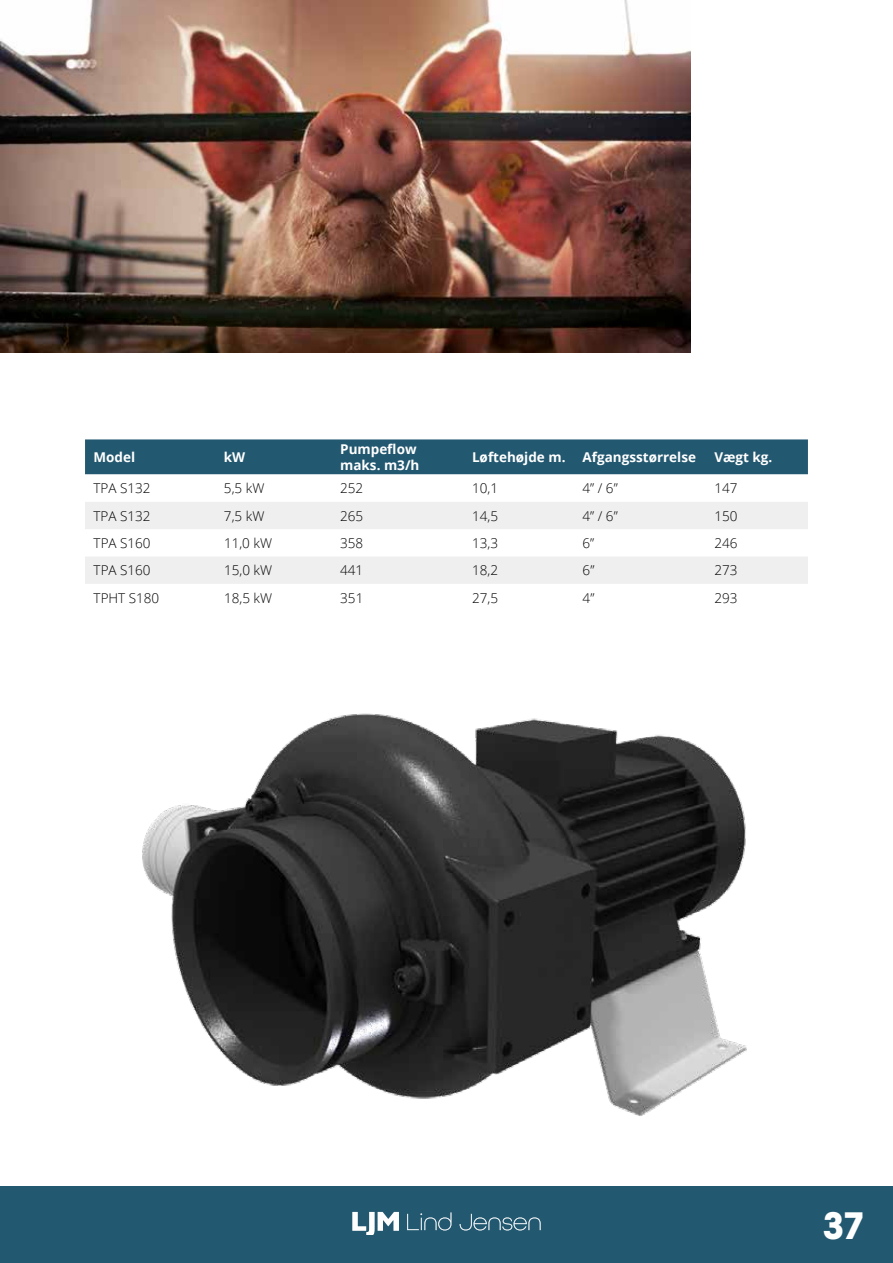
<style>
.page{position:relative;width:893px;height:1263px;background:#fff}
.page>*{position:absolute;margin:0;border:0;box-sizing:border-box;transform-origin:0 0}
.t1{font:700 40.8px "All Round Gothic";color:#fff}
.t2{font:300 13.5px "Open Sans";color:#000}
.t3{font:700 13.5px/16.2px "Open Sans";color:#fff}
</style>
<div class="page">
<img style="left:142px;top:713px;width:605px;height:403px">
<img style="left:0;top:0;width:690px;height:353px">
<div style="left:85px;top:439px;width:723px;height:35px;background:#225870"></div>
<svg style="left:85px;top:474px;width:723px;height:1px"></svg>
<div style="left:85px;top:502px;width:723px;height:27px;background:#eeefee"></div>
<div style="left:85px;top:557px;width:723px;height:27px;background:#eeefee"></div>
<div style="left:0;top:1186px;width:893px;height:77px;background:#225870"></div>
<svg style="left:352px;top:1212px;width:47px;height:22px"></svg>
<svg style="left:407px;top:1212px;width:44px;height:18px"></svg>
<svg style="left:460px;top:1214px;width:81px;height:16px"></svg>
<p class="t3" style="left:94px;top:449px;width:43px">Model</p>
<p class="t3" style="left:224px;top:449px;width:23px">kW</p>
<p class="t3" style="left:340px;top:441px;width:81px">Pumpeflow maks. m3/h</p>
<p class="t3" style="left:472px;top:449px;width:95px">Løftehøjde m.</p>
<p class="t3" style="left:583px;top:449px;width:115px">Afgangsstørrelse</p>
<p class="t3" style="left:714px;top:449px;width:59px">Vægt kg.</p>
<p class="t2" style="left:94px;top:479px;width:59px">TPA S132</p>
<p class="t2" style="left:224px;top:479px;width:42px">5,5 kW</p>
<p class="t2" style="left:340px;top:479px;width:25px">252</p>
<p class="t2" style="left:472px;top:479px;width:28px">10,1</p>
<p class="t2" style="left:583px;top:479px;width:37px">4” / 6”</p>
<p class="t2" style="left:714px;top:479px;width:25px">147</p>
<p class="t2" style="left:94px;top:506px;width:59px">TPA S132</p>
<p class="t2" style="left:224px;top:506px;width:42px">7,5 kW</p>
<p class="t2" style="left:340px;top:506px;width:25px">265</p>
<p class="t2" style="left:472px;top:506px;width:28px">14,5</p>
<p class="t2" style="left:583px;top:506px;width:37px">4” / 6”</p>
<p class="t2" style="left:714px;top:506px;width:25px">150</p>
<p class="t2" style="left:94px;top:534px;width:59px">TPA S160</p>
<p class="t2" style="left:224px;top:534px;width:50px">11,0 kW</p>
<p class="t2" style="left:340px;top:534px;width:25px">358</p>
<p class="t2" style="left:472px;top:534px;width:28px">13,3</p>
<p class="t2" style="left:583px;top:534px;width:13px">6”</p>
<p class="t2" style="left:714px;top:534px;width:25px">246</p>
<p class="t2" style="left:94px;top:561px;width:59px">TPA S160</p>
<p class="t2" style="left:224px;top:561px;width:50px">15,0 kW</p>
<p class="t2" style="left:340px;top:561px;width:25px">441</p>
<p class="t2" style="left:472px;top:561px;width:28px">18,2</p>
<p class="t2" style="left:583px;top:561px;width:13px">6”</p>
<p class="t2" style="left:714px;top:561px;width:25px">273</p>
<p class="t2" style="left:94px;top:588px;width:67px">TPHT S180</p>
<p class="t2" style="left:224px;top:588px;width:50px">18,5 kW</p>
<p class="t2" style="left:340px;top:588px;width:25px">351</p>
<p class="t2" style="left:472px;top:588px;width:28px">27,5</p>
<p class="t2" style="left:583px;top:588px;width:13px">4”</p>
<p class="t2" style="left:714px;top:588px;width:25px">293</p>
<h1 class="t1" style="left:823px;top:1201px;width:43px">37</h1>
</div>
